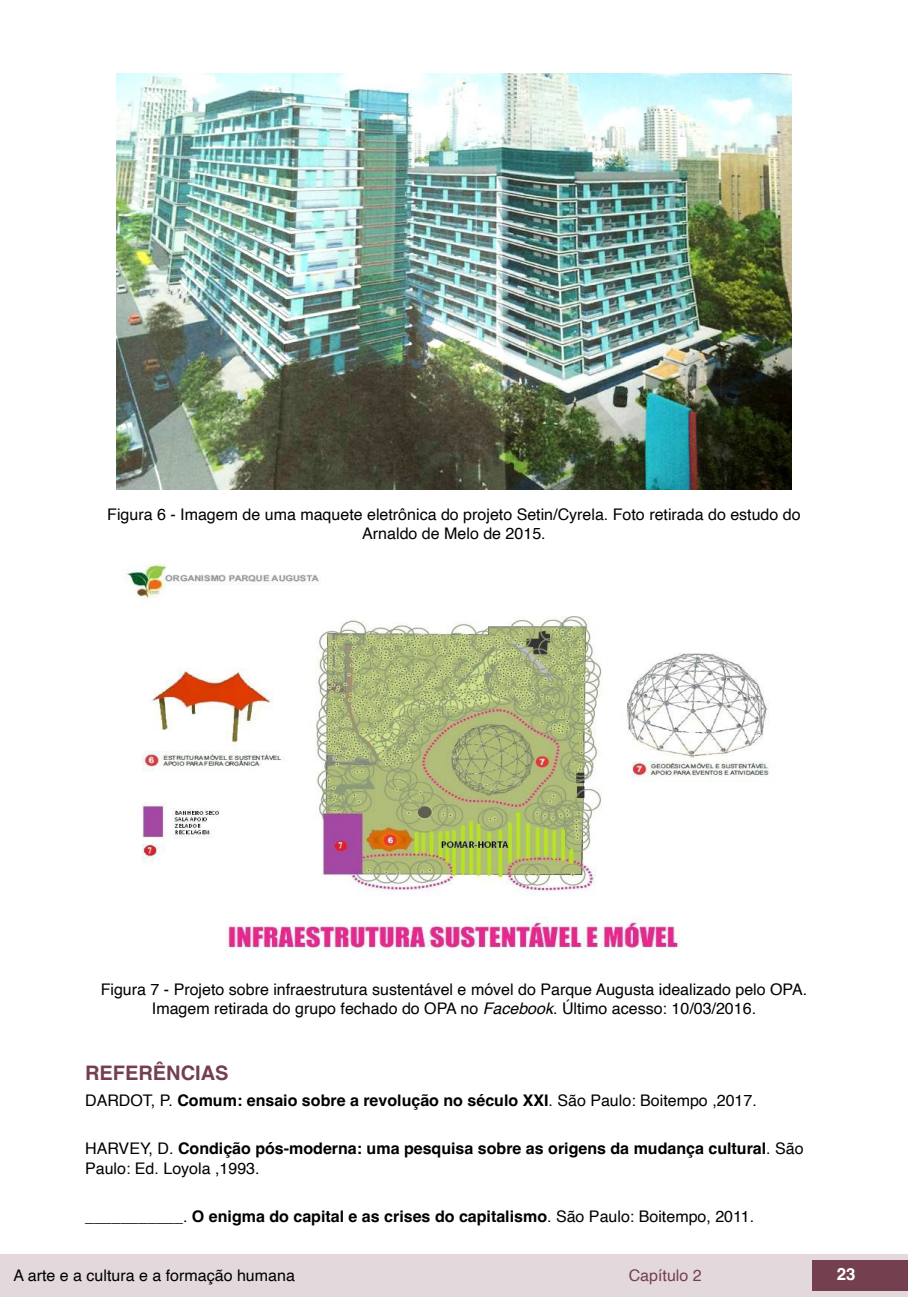
<style>
.page{position:relative;width:908px;height:1304px;background:#fff}
.page>*{position:absolute;margin:0;border:0;box-sizing:border-box;transform-origin:0 0}
.t1{font:700 20px "Helvetica";color:#743f4f}
.t2{font:700 16.8px "Helvetica";color:#fff}
.t3{font:16px/19.2px "Helvetica";color:#000;text-align:center}
.t4{font:700 16px/20px "Helvetica";color:#000}
.t5{font:16px "Helvetica";color:#743f4f}
.s1{font-style:italic}
.s2{font-weight:400}
</style>
<div class="page">
<div style="left:0;top:1254px;width:906px;height:43px;background:#e3d8dc"></div>
<div style="left:812px;top:1261px;width:95px;height:30px;background:#743f4f"></div>
<img style="left:116px;top:74px;width:675px;height:416px">
<img style="left:126px;top:564px;width:643px;height:384px">
<p class="t3" style="left:107px;top:506px;width:694px">Figura 6 - Imagem de uma maquete eletrônica do projeto Setin/Cyrela. Foto retirada do estudo do<br>Arnaldo de Melo de 2015.</p>
<p class="t3" style="left:101px;top:980px;width:707px">Figura 7 - Projeto sobre infraestrutura sustentável e móvel do Parque Augusta idealizado pelo OPA.<br>Imagem retirada do grupo fechado do OPA no <span class="s1">Facebook</span>. Último acesso: 10/03/2016.</p>
<p class="t1" style="left:85px;top:1061px;width:145px">REFERÊNCIAS</p>
<p class="t4" style="left:85px;top:1092px;width:673px"><span class="s2">DARDOT, P.</span> Comum: ensaio sobre a revolução no século XXI<span class="s2">. São Paulo: Boitempo ,2017.</span></p>
<p class="t4" style="left:85px;top:1140px;width:719px"><span class="s2">HARVEY, D.</span> Condição pós-moderna: uma pesquisa sobre as origens da mudança cultural<span class="s2">. São<br>Paulo: Ed. Loyola ,1993.</span></p>
<p class="t4" style="left:85px;top:1209px;width:670px"><span class="s2">___________.</span> O enigma do capital e as crises do capitalismo<span class="s2">. São Paulo: Boitempo, 2011.</span></p>
<p class="t3" style="left:14px;top:1266px;width:283px">A arte e a cultura e a formação humana</p>
<p class="t5" style="left:628px;top:1263px;width:74px">Capítulo 2</p>
<p class="t2" style="left:836px;top:1264px;width:20px">23</p>
</div>
